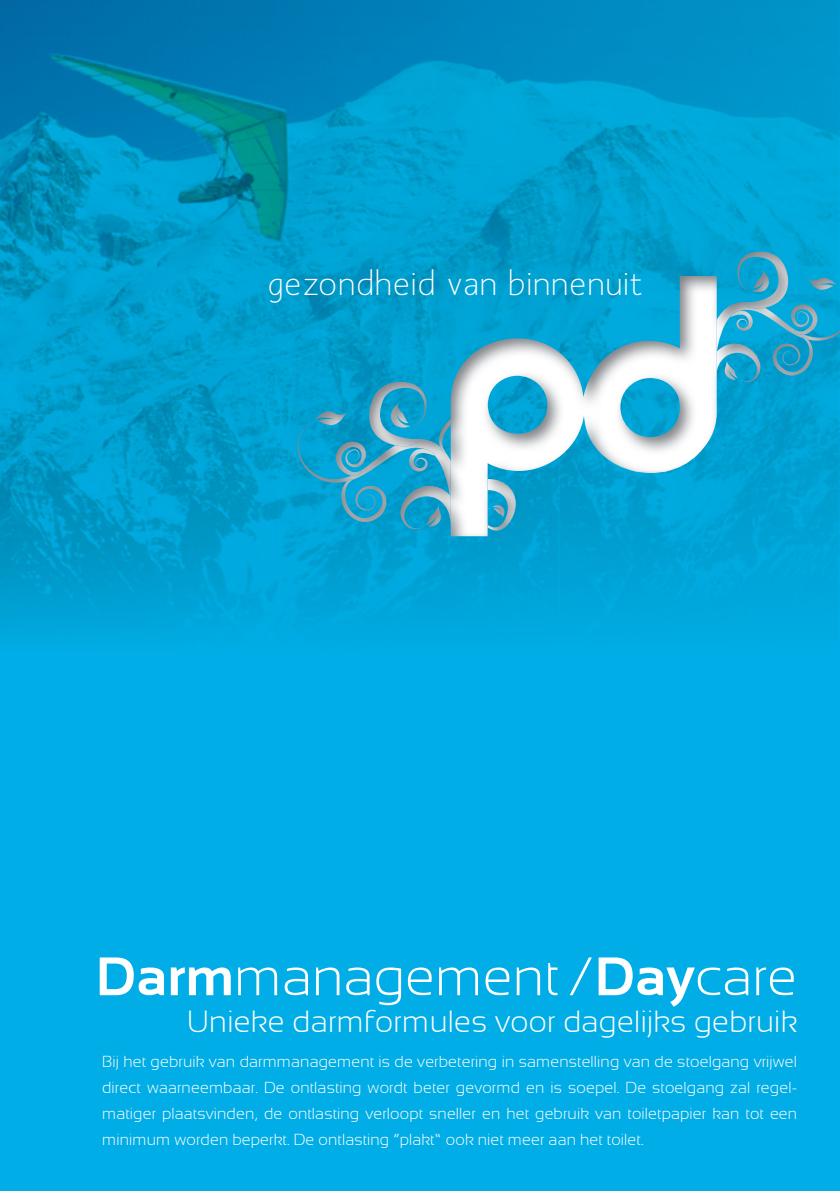
<style>
.page{position:relative;width:840px;height:1191px;background:#fff}
.page>*{position:absolute;margin:0;border:0;box-sizing:border-box;transform-origin:0 0}
.t1{font:300 54px "Sansation";letter-spacing:.005em;color:#fff}
.t2{font:34px "Mank Sans";letter-spacing:.04em;color:#fff}
.t3{font:300 30.8px "Sansation";letter-spacing:.01em;color:#fff}
.t4{font:300 16px/26px "Sansation";letter-spacing:.01em;color:#fff;text-align:justify}
.s1{font-weight:700}
</style>
<div class="page">
<div style="left:0;top:0;width:839px;height:1191px;background:#00ade6"></div>
<img style="left:0;top:409px;width:839px;height:219px">
<img style="left:0;top:1px;width:839px;height:203px">
<img style="left:0;top:204px;width:559px;height:206px">
<img style="left:559px;top:204px;width:280px;height:193px">
<img style="left:269px;top:269px;width:372px;height:33px">
<img style="left:297px;top:420px;width:153px;height:76px">
<img style="left:400px;top:486px;width:50px;height:43px">
<img style="left:369px;top:382px;width:57px;height:64px">
<img style="left:314px;top:411px;width:33px;height:14px">
<img style="left:425px;top:505px;width:15px;height:21px">
<img style="left:390px;top:403px;width:20px;height:24px">
<img style="left:336px;top:442px;width:30px;height:34px">
<img style="left:439px;top:419px;width:11px;height:33px">
<img style="left:409px;top:449px;width:25px;height:22px">
<img style="left:341px;top:479px;width:45px;height:43px">
<img style="left:716px;top:285px;width:123px;height:67px">
<img style="left:716px;top:343px;width:44px;height:39px">
<img style="left:737px;top:252px;width:50px;height:56px">
<img style="left:807px;top:278px;width:28px;height:12px">
<img style="left:724px;top:361px;width:13px;height:18px">
<img style="left:751px;top:270px;width:17px;height:22px">
<img style="left:790px;top:304px;width:27px;height:30px">
<img style="left:729px;top:311px;width:23px;height:20px">
<img style="left:772px;top:337px;width:40px;height:38px">
<img style="left:450px;top:276px;width:266px;height:195px">
<img style="left:450px;top:471px;width:67px;height:65px">
<img style="left:633px;top:471px;width:34px;height:2px">
<h2 class="t2" style="left:267px;top:269px;width:376px">gezondheid van binnenuit</h2>
<h1 class="t1" style="left:96px;top:956px;width:702px"><span class="s1">Darm</span>management /<span class="s1">Day</span>care</h1>
<h3 class="t3" style="left:187px;top:1009px;width:611px">Unieke darmformules voor dagelijks gebruik</h3>
<p class="t4" style="left:102px;top:1049px;width:696px">Bij het gebruik van darmmanagement is de verbetering in samenstelling van de stoelgang vrijwel direct waarneembaar. De ontlasting wordt beter gevormd en is soepel. De stoelgang zal regel&shy;matiger plaatsvinden, de ontlasting verloopt sneller en het gebruik van toiletpapier kan tot een minimum worden beperkt. De ontlasting “plakt” ook niet meer aan het toilet.</p>
</div>
